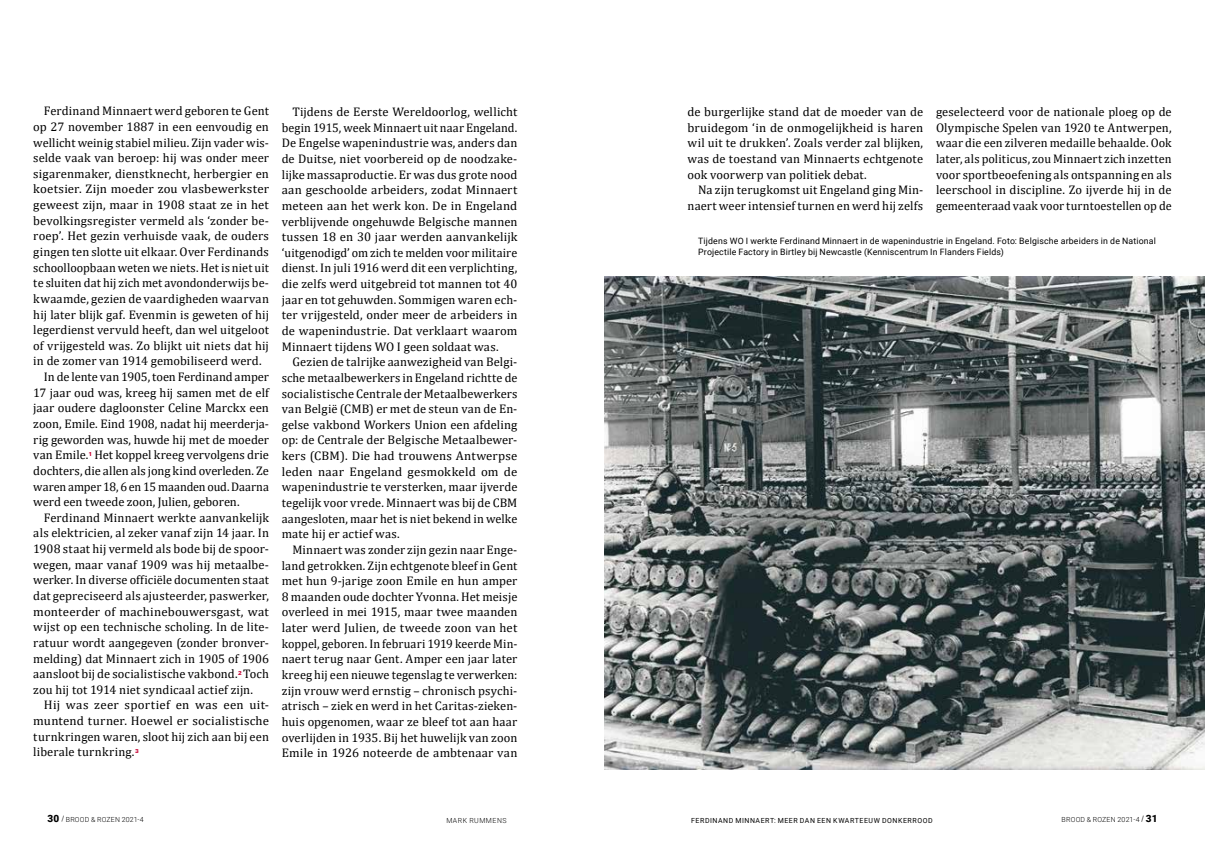
<style>
.page{position:relative;width:1205px;height:851px;background:#fff}
.page>*{position:absolute;margin:0;border:0;box-sizing:border-box;transform-origin:0 0}
.t1{font:12.5px/15.6px "Cambria";letter-spacing:.005em;color:#000;text-align:justify}
.t2{font:8.75px/11.2px "Roboto";letter-spacing:.02em;color:#000}
.t3{font:7px "Roboto";letter-spacing:.075em;color:#000}
.t4{font:300 7px "Roboto";letter-spacing:.03em;color:#000}
.t5{font:300 7px "Roboto";letter-spacing:.075em;color:#000}
.t6{font:900 5.5px "Zurich BT";color:#c70637}
.s1{font-weight:900;font-size:10px}
.s2{font-family:"Zurich BT";font-weight:400;font-size:7.5px}
.s3{font-family:"Swiss 721 BT";font-weight:700;font-style:italic;font-size:7.5px}
</style>
<div class="page">
<img style="left:604px;top:276px;width:601px;height:493px">
<p class="t1" style="left:44px;top:103px;width:227px">Ferdinand Minnaert werd geboren te Gent</p>
<p class="t1" style="left:33px;top:119px;width:237px">op 27 november 1887 in een eenvoudig en</p>
<p class="t1" style="left:33px;top:134px;width:237px">wellicht weinig stabiel milieu. Zijn vader wis-</p>
<p class="t1" style="left:33px;top:150px;width:237px">selde vaak van beroep: hij was onder meer</p>
<p class="t1" style="left:33px;top:166px;width:237px">sigarenmaker, dienstknecht, herbergier en</p>
<p class="t1" style="left:33px;top:181px;width:237px">koetsier. Zijn moeder zou vlasbewerkster</p>
<p class="t1" style="left:33px;top:197px;width:237px">geweest zijn, maar in 1908 staat ze in het</p>
<p class="t1" style="left:33px;top:212px;width:237px">bevolkingsregister vermeld als ‘zonder be-</p>
<p class="t1" style="left:33px;top:228px;width:237px">roep’. Het gezin verhuisde vaak, de ouders</p>
<p class="t1" style="left:33px;top:244px;width:237px">gingen ten slotte uit elkaar. Over Ferdinands</p>
<p class="t1" style="left:33px;top:259px;width:237px">schoolloopbaan weten we niets. Het is niet uit</p>
<p class="t1" style="left:33px;top:275px;width:237px">te sluiten dat hij zich met avondonderwijs be-</p>
<p class="t1" style="left:33px;top:291px;width:237px">kwaamde, gezien de vaardigheden waarvan</p>
<p class="t1" style="left:33px;top:306px;width:237px">hij later blijk gaf. Evenmin is geweten of hij</p>
<p class="t1" style="left:33px;top:322px;width:237px">legerdienst vervuld heeft, dan wel uitgeloot</p>
<p class="t1" style="left:33px;top:337px;width:237px">of vrijgesteld was. Zo blijkt uit niets dat hij</p>
<p class="t1" style="left:33px;top:353px;width:230px">in de zomer van 1914 gemobiliseerd werd.</p>
<p class="t1" style="left:44px;top:369px;width:226px">In de lente van 1905, toen Ferdinand amper</p>
<p class="t1" style="left:33px;top:384px;width:237px">17 jaar oud was, kreeg hij samen met de elf</p>
<p class="t1" style="left:33px;top:400px;width:237px">jaar oudere dagloonster Celine Marckx een</p>
<p class="t1" style="left:33px;top:416px;width:237px">zoon, Emile. Eind 1908, nadat hij meerderja-</p>
<p class="t1" style="left:33px;top:431px;width:237px">rig geworden was, huwde hij met de moeder</p>
<p class="t1" style="left:33px;top:447px;width:57px">van Emile.</p>
<p class="t6" style="left:88px;top:450px;width:5px">1</p>
<p class="t1" style="left:33px;top:447px;width:237px;text-indent:61px">Het koppel kreeg vervolgens drie dochters, die allen als jong kind overleden. Ze waren amper 18, 6 en 15 maanden oud. Daarna werd een tweede zoon, Julien, geboren.</p>
<p class="t1" style="left:33px;top:509px;width:237px;text-indent:11px">Ferdinand Minnaert werkte aanvankelijk als elektricien, al zeker vanaf zijn 14 jaar. In 1908 staat hij vermeld als bode bij de spoor&shy;wegen, maar vanaf 1909 was hij metaalbe&shy;werker. In diverse officiële documenten staat dat gepreciseerd als ajusteerder, paswerker, monteerder of machinebouwersgast, wat wijst op een technische scholing. In de lite&shy;ratuur wordt aangegeven (zonder bronver&shy;melding) dat Minnaert zich in 1905 of 1906 aansloot bij de socialistische vakbond.</p>
<p class="t1" style="left:33px;top:666px;width:237px;text-indent:210px">Toch zou hij tot 1914 niet syndicaal actief zijn.</p>
<p class="t1" style="left:33px;top:697px;width:237px;text-indent:11px">Hij was zeer sportief en was een uit&shy;muntend turner. Hoewel er socialistische turnkringen waren, sloot hij zich aan bij een liberale turnkring.</p>
<p class="t6" style="left:238px;top:669px;width:5px">2</p>
<p class="t6" style="left:135px;top:747px;width:5px">3</p>
<p class="t1" style="left:282px;top:104px;width:237px;text-indent:11px">Tijdens de Eerste Wereldoorlog, wellicht begin 1915, week Minnaert uit naar Engeland.<br>De Engelse wapenindustrie was, anders dan de Duitse, niet voorbereid op de noodzake&shy;lijke massaproductie. Er was dus grote nood aan geschoolde arbeiders, zodat Minnaert meteen aan het werk kon. De in Engeland verblijvende ongehuwde Belgische mannen tussen 18 en 30 jaar werden aanvankelijk ‘uitgenodigd’ om zich te melden voor militaire dienst. In juli 1916 werd dit een verplichting, die zelfs werd uitgebreid tot mannen tot 40 jaar en tot gehuwden. Sommigen waren ech&shy;ter vrijgesteld, onder meer de arbeiders in de wapenindustrie. Dat verklaart waarom Minnaert tijdens WO I geen soldaat was.</p>
<p class="t1" style="left:282px;top:354px;width:237px;text-indent:11px">Gezien de talrijke aanwezigheid van Belgi&shy;sche metaalbewerkers in Engeland richtte de socialistische Centrale der Metaalbewerkers van België (CMB) er met de steun van de En&shy;gelse vakbond Workers Union een afdeling op: de Centrale der Belgische Metaalbewer&shy;kers (CBM). Die had trouwens Antwerpse leden naar Engeland gesmokkeld om de wapenindustrie te versterken, maar ijverde tegelijk voor vrede. Minnaert was bij de CBM aangesloten, maar het is niet bekend in welke mate hij er actief was.</p>
<p class="t1" style="left:282px;top:541px;width:237px;text-indent:11px">Minnaert was zonder zijn gezin naar Enge&shy;land getrokken. Zijn echtgenote bleef in Gent met hun 9-jarige zoon Emile en hun amper 8 maanden oude dochter Yvonna. Het meisje overleed in mei 1915, maar twee maanden later werd Julien, de tweede zoon van het koppel, geboren. In februari 1919 keerde Min&shy;naert terug naar Gent. Amper een jaar later kreeg hij een nieuwe tegenslag te verwerken: zijn vrouw werd ernstig – chronisch psychi&shy;atrisch – ziek en werd in het Caritas-zieken&shy;huis opgenomen, waar ze bleef tot aan haar overlijden in 1935. Bij het huwelijk van zoon Emile in 1926 noteerde de ambtenaar van</p>
<p class="t1" style="left:687px;top:104px;width:237px">de burgerlijke stand dat de moeder van de bruidegom ‘in de onmogelijkheid is haren wil uit te drukken’. Zoals verder zal blijken, was de toestand van Minnaerts echtgenote ook voorwerp van politiek debat.</p>
<p class="t1" style="left:687px;top:182px;width:237px;text-align:right">Na zijn terugkomst uit Engeland ging Min&shy;naert weer intensief turnen en werd hij zelfs</p>
<p class="t1" style="left:936px;top:104px;width:237px">geselecteerd voor de nationale ploeg op de Olympische Spelen van 1920 te Antwerpen, waar die een zilveren medaille behaalde. Ook later, als politicus, zou Minnaert zich inzetten voor sportbeoefening als ontspanning en als leerschool in discipline. Zo ijverde hij in de gemeenteraad vaak voor turntoestellen op de</p>
<p class="t2" style="left:698px;top:235px;width:459px">Tijdens WO I werkte Ferdinand Minnaert in de wapenindustrie in Engeland. Foto: Belgische arbeiders in de National<br>Projectile Factory in Birtley bij Newcastle (Kenniscentrum In Flanders Fields)</p>
<p class="t4" style="left:47px;top:814px;width:98px"><span class="s1">30</span> <span class="s2">/</span> BROOD &amp; ROZEN 2021-4</p>
<p class="t4" style="left:1061px;top:814px;width:97px">BROOD &amp; ROZEN 2021-4 <span class="s3">/</span> <span class="s1">31</span></p>
<p class="t5" style="left:446px;top:815px;width:62px">MARK RUMMENS</p>
<p class="t3" style="left:691px;top:815px;width:243px">FERDINAND MINNAERT: MEER DAN EEN KWARTEEUW DONKERROOD</p>
</div>
